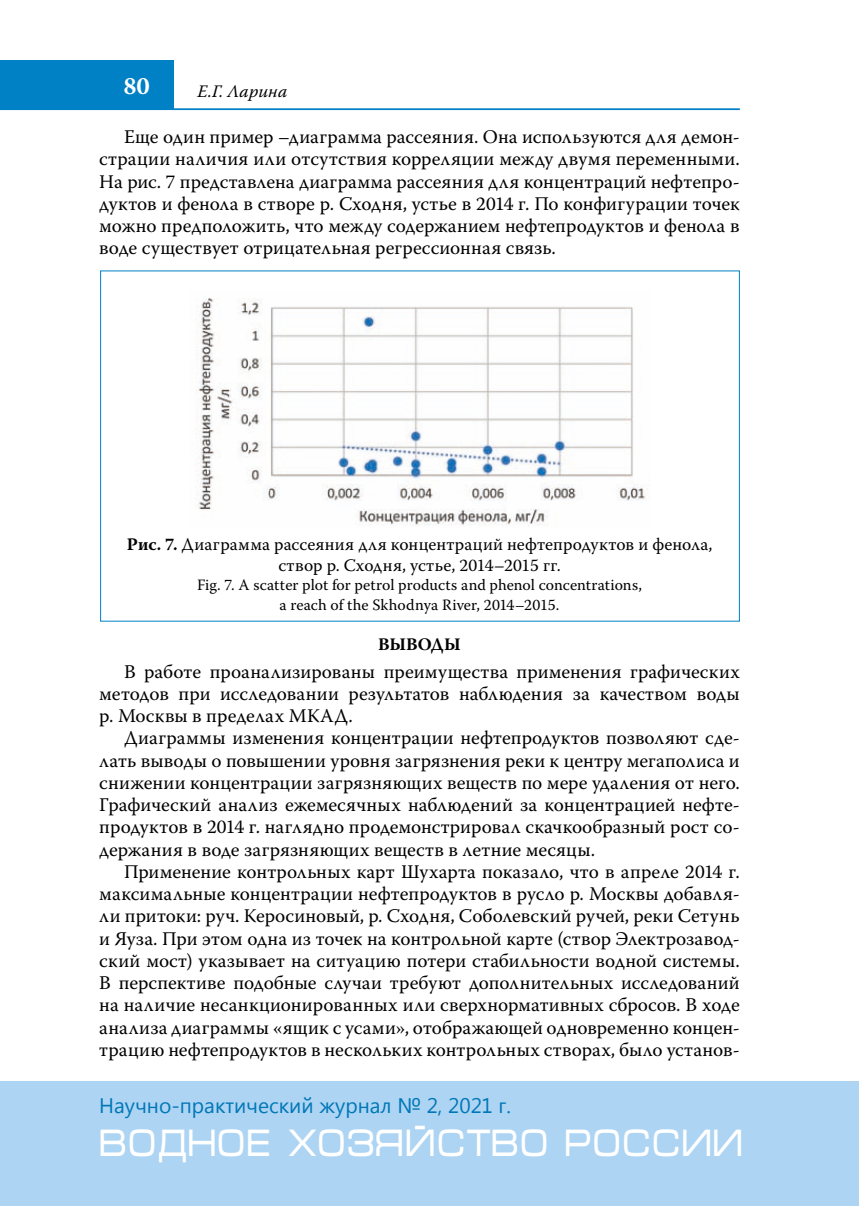
<style>
.page{position:relative;width:859px;height:1206px;background:#fff}
.page>*{position:absolute;margin:0;border:0;box-sizing:border-box;transform-origin:0 0}
.t1{font:38.5px "Micra C";color:#fff;scale:.83 1}
.t2{font:700 24.5px "Warnock Pro";color:#fff}
.t3{font:21px "Segoe UI";color:#0077b6}
.t4{font:19.25px/22.2px "Warnock Pro";letter-spacing:.005em;color:#000;text-align:justify}
.t5{font:17.5px/21px "Warnock Pro";letter-spacing:.01em;color:#000;text-align:center}
.t6{font:italic 17.5px "Warnock Pro";letter-spacing:.005em;color:#000}
.t7{font:700 17.5px "Warnock Pro";color:#000}
.t8{font:15.75px/19.2px "Warnock Pro";color:#000;text-align:center}
.s1{font-weight:700}
</style>
<div class="page">
<hr style="left:0;top:108px;width:739px;height:2px;background:#0080c5">
<div style="left:0;top:60px;width:174px;height:50px;background:#0080c5"></div>
<div style="left:0;top:1081px;width:858px;height:124px;background:#add4f3"></div>
<img style="left:195px;top:298px;width:453px;height:228px">
<p class="t2" style="left:123px;top:71px;width:28px">80</p>
<p class="t6" style="left:197px;top:81px;width:91px">Е.Г. Ларина</p>
<p class="t4" style="left:99px;top:125px;width:641px;text-indent:25px">Еще один пример –диаграмма рассеяния. Она используются для демон&shy;страции наличия или отсутствия корреляции между двумя переменными.<br>На рис. 7 представлена диаграмма рассеяния для концентраций нефтепро&shy;дуктов и фенола в створе р. Сходня, устье в 2014 г. По конфигурации точек можно предположить, что между содержанием нефтепродуктов и фенола в воде существует отрицательная регрессионная связь.</p>
<p class="t5" style="left:127px;top:533px;width:587px"><span class="s1">Рис. 7.</span> Диаграмма рассеяния для концентраций нефтепродуктов и фенола, створ р. Сходня, устье, 2014–2015 гг.</p>
<p class="t8" style="left:197px;top:575px;width:446px">Fig. 7. A scatter plot for petrol products and phenol concentrations, a reach of the Skhodnya River, 2014–2015.</p>
<p class="t7" style="left:378px;top:634px;width:84px">ВЫВОДЫ</p>
<p class="t4" style="left:99px;top:660px;width:641px;text-indent:25px">В работе проанализированы преимущества применения графических методов при исследовании результатов наблюдения за качеством воды р. Москвы в пределах МКАД.</p>
<p class="t4" style="left:99px;top:726px;width:641px;text-indent:25px">Диаграммы изменения концентрации нефтепродуктов позволяют сде&shy;лать выводы о повышении уровня загрязнения реки к центру мегаполиса и снижении концентрации загрязняющих веществ по мере удаления от него.<br>Графический анализ ежемесячных наблюдений за концентрацией нефте&shy;продуктов в 2014 г. наглядно продемонстрировал скачкообразный рост со&shy;держания в воде загрязняющих веществ в летние месяцы.</p>
<p class="t4" style="left:99px;top:860px;width:641px;text-indent:25px">Применение контрольных карт Шухарта показало, что в апреле 2014 г. максимальные концентрации нефтепродуктов в русло р. Москвы добавля&shy;ли притоки: руч. Керосиновый, р. Сходня, Соболевский ручей, реки Сетунь и Яуза. При этом одна из точек на контрольной карте (створ Электрозавод&shy;ский мост) указывает на ситуацию потери стабильности водной системы.<br>В перспективе подобные случаи требуют дополнительных исследований на наличие несанкционированных или сверхнормативных сбросов. В ходе анализа диаграммы «ящик с усами», отображающей одновременно концен&shy;трацию нефтепродуктов в нескольких контрольных створах, было установ-</p>
<p class="t3" style="left:99px;top:1090px;width:413px">Научно-практический журнал № 2, 2021 г.</p>
<h1 class="t1" style="left:99px;top:1126px;width:777px">ВОДНОЕ ХОЗЯЙСТВО РОССИИ</h1>
</div>
